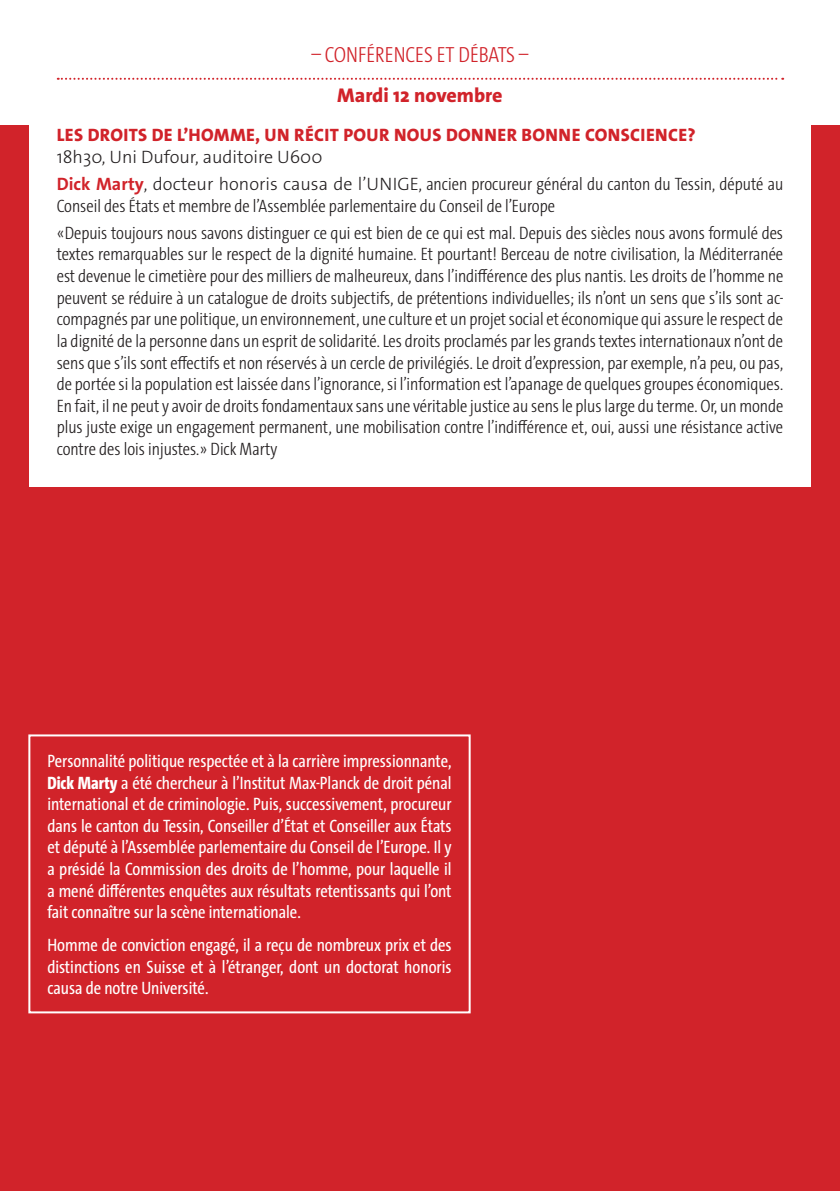
<style>
.page{position:relative;width:840px;height:1191px;background:#fff}
.page>*{position:absolute;margin:0;border:0;box-sizing:border-box;transform-origin:0 0}
.t1{font:300 22px "The Sans Cd LF3";color:#d1232a}
.t2{font:800 20px "The Sans Os F";color:#d1232a}
.t3{font:300 18px/21.6px "The Sans Cd LF3";color:#231f20}
.t4{font:18px/21.6px "The Sans Cd LF5 Plain";color:#fff;text-align:justify}
.t5{font:800 18px "The Sans Os F";letter-spacing:.02em;color:#d1232a}
.t6{font:300 18px "The Sans Os F";color:#231f20}
.s1{font-family:"The Sans Os F";font-weight:700;color:#d1232a}
.s2{font-family:"The Sans Os F"}
.s3{font-family:"The Sans Cd LF8";font-weight:800}
</style>
<div class="page">
<svg style="left:58px;top:78px;width:724px;height:2px"></svg>
<div style="left:811px;top:125px;width:28px;height:406px;background:#d1232a"></div>
<div style="left:0;top:125px;width:28px;height:1066px;background:#d1232a"></div>
<div style="left:0;top:488px;width:839px;height:703px;background:#d1232a"></div>
<div style="left:28px;top:734px;width:442px;height:279px;border:2px solid #fff"></div>
<p class="t1" style="left:311px;top:40px;width:219px">– CONFÉRENCES ET DÉBATS –</p>
<p class="t2" style="left:337px;top:83px;width:167px">Mardi 12 novembre</p>
<p class="t5" style="left:57px;top:123px;width:639px">LES DROITS DE L’HOMME, UN RÉCIT POUR NOUS DONNER BONNE CONSCIENCE?</p>
<p class="t6" style="left:57px;top:145px;width:267px">18h30, Uni Dufour, auditoire U600</p>
<p class="t3" style="left:57px;top:172px;width:727px"><span class="s1">Dick Marty</span><span class="s2">, docteur honoris causa de l’UNIGE</span>, ancien procureur général du canton du Tessin, député au<br>Conseil des États et membre de l’Assemblée parlementaire du Conseil de l’Europe</p>
<p class="t3" style="left:57px;top:221px;width:727px;text-align:justify">«Depuis toujours nous savons distinguer ce qui est bien de ce qui est mal. Depuis des siècles nous avons formulé des textes remarquables sur le respect de la dignité humaine. Et pourtant! Berceau de notre civilisation, la Méditerranée est devenue le cimetière pour des milliers de malheureux, dans l’indifférence des plus nantis. Les droits de l’homme ne peuvent se réduire à un catalogue de droits subjectifs, de prétentions individuelles; ils n’ont un sens que s’ils sont ac&shy;compagnés par une politique, un environnement, une culture et un projet social et économique qui assure le respect de la dignité de la personne dans un esprit de solidarité. Les droits proclamés par les grands textes internationaux n’ont de sens que s’ils sont effectifs et non réservés à un cercle de privilégiés. Le droit d’expression, par exemple, n’a peu, ou pas, de portée si la population est laissée dans l’ignorance, si l’information est l’apanage de quelques groupes économiques.<br>En fait, il ne peut y avoir de droits fondamentaux sans une véritable justice au sens le plus large du terme. Or, un monde plus juste exige un engagement permanent, une mobilisation contre l’indifférence et, oui, aussi une résistance active contre des lois injustes.» Dick Marty</p>
<p class="t4" style="left:47px;top:749px;width:405px">Personnalité politique respectée et à la carrière impressionnante, <span class="s3">Dick Marty</span> a été chercheur à l’Institut Max-Planck de droit pénal international et de criminologie. Puis, successivement, procureur dans le canton du Tessin, Conseiller d’État et Conseiller aux États et député à l’Assemblée parlementaire du Conseil de l’Europe. Il y a présidé la Commission des droits de l’homme, pour laquelle il a mené différentes enquêtes aux résultats retentissants qui l’ont fait connaître sur la scène internationale.</p>
<p class="t4" style="left:47px;top:933px;width:405px">Homme de conviction engagé, il a reçu de nombreux prix et des distinctions en Suisse et à l’étranger, dont un doctorat honoris causa de notre Université.</p>
</div>
